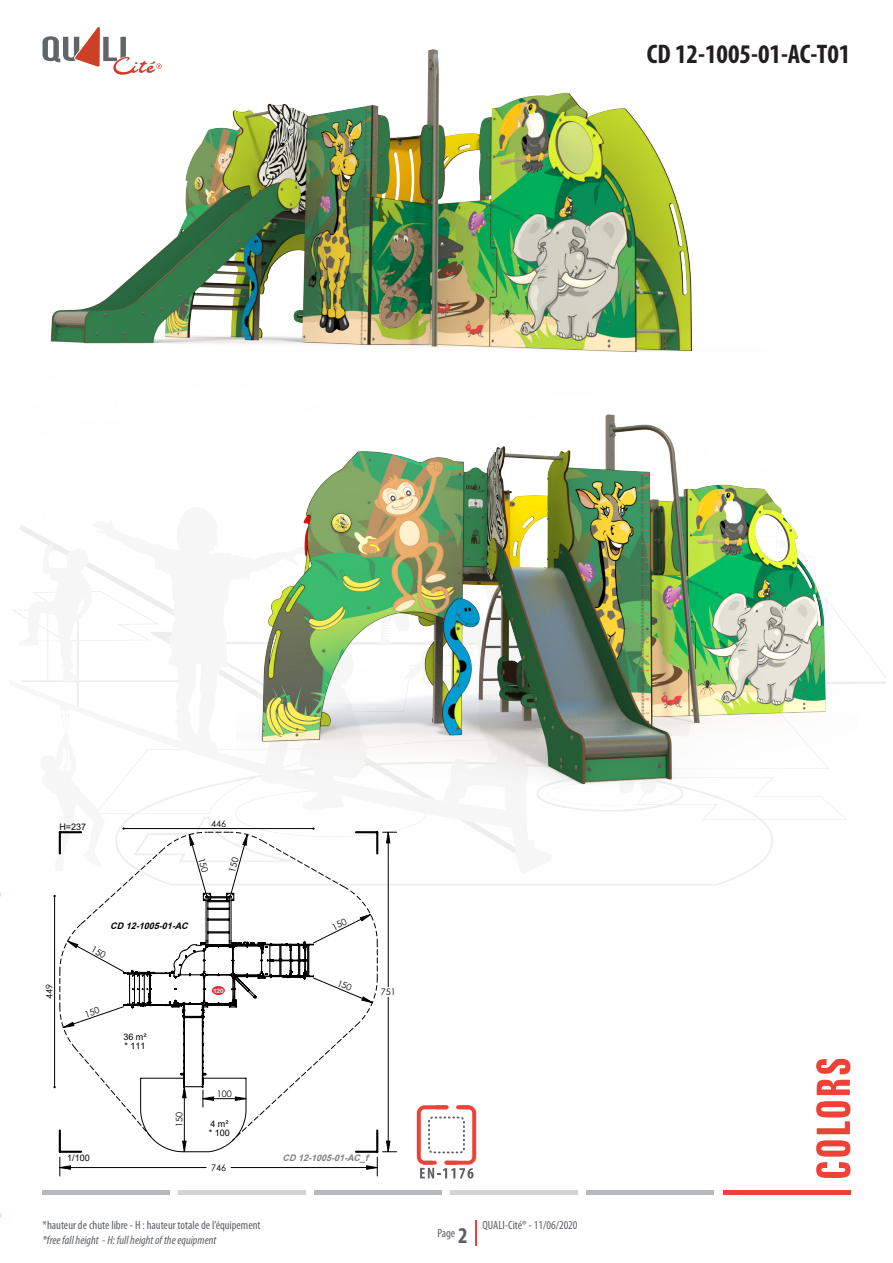
<style>
.page{position:relative;width:893px;height:1263px;background:#fff}
.page>*{position:absolute;margin:0;border:0;box-sizing:border-box;transform-origin:0 0}
.t1{font:700 condensed 27px "Myriad Pro";color:#231f20}
.t2{font:condensed 12px "Myriad Pro";color:#5b6064}
.t3{font:italic condensed 12px "Myriad Pro";color:#5b6064}
.t4{font:9px/9px "Arial";color:#000}
.t5{font:9px "Century Gothic";color:#000}
.t6{font:italic 700 9px "Arial";color:#808080}
.t7{font:italic 700 9px "Arial";color:#000}
.t8{font:6px "Arial Rounded MT Bold";color:#fff}
.s1{font-weight:700;font-size:22.5px}
</style>
<div class="page">
<hr style="left:43px;top:1191px;width:127px;height:4px;background:#b7babd">
<hr style="left:179px;top:1191px;width:127px;height:4px;background:#d3d4d6">
<hr style="left:451px;top:1191px;width:127px;height:4px;background:#d3d4d6">
<hr style="left:315px;top:1191px;width:127px;height:4px;background:#b7babd">
<hr style="left:587px;top:1191px;width:127px;height:4px;background:#b7babd">
<svg style="left:816px;top:1059px;width:34px;height:119px"></svg>
<hr style="left:723px;top:1191px;width:127px;height:4px;background:#ee4237">
<svg style="left:475px;top:1220px;width:1px;height:26px"></svg>
<img style="left:236px;top:494px;width:622px;height:370px">
<img style="left:19px;top:27px;width:749px;height:567px">
<svg style="left:417px;top:1105px;width:59px;height:73px"></svg>
<svg style="left:456px;top:1105px;width:14px;height:4px"></svg>
<svg style="left:434px;top:1105px;width:15px;height:4px"></svg>
<svg style="left:444px;top:1161px;width:14px;height:4px"></svg>
<svg style="left:423px;top:1161px;width:14px;height:4px"></svg>
<svg style="left:53px;top:827px;width:344px;height:349px"></svg>
<p class="t1" style="left:647px;top:37px;width:205px">CD 12-1005-01-AC-T01</p>
<p class="t4" style="left:59px;top:822px;width:28px">H=237</p>
<p class="t5" style="left:211px;top:817px;width:16px">446</p>
<p class="t7" style="left:110px;top:919px;width:82px">CD 12-1005-01-AC</p>
<p class="t5" style="left:43px;top:999px;width:16px;rotate:-90deg">449</p>
<p class="t4" style="left:67px;top:1154px;width:24px">1/100</p>
<p class="t4" style="left:123px;top:1033px;width:25px">36 m² * 111</p>
<p class="t8" style="left:213px;top:987px;width:12px">120</p>
<p class="t5" style="left:173px;top:1127px;width:16px;rotate:-90deg">150</p>
<p class="t5" style="left:217px;top:1087px;width:16px">100</p>
<p class="t4" style="left:209px;top:1119px;width:22px">4 m² * 100</p>
<p class="t5" style="left:211px;top:1161px;width:16px">746</p>
<p class="t5" style="left:381px;top:986px;width:16px">751</p>
<p class="t6" style="left:283px;top:1152px;width:90px">CD 12-1005-01-AC_f</p>
<p class="t2" style="left:43px;top:1218px;width:220px">*hauteur de chute libre - H : hauteur totale de l’équipement</p>
<p class="t3" style="left:43px;top:1233px;width:175px">*free fall height - H: full height of the equipment</p>
<p class="t2" style="left:437px;top:1226px;width:32px">Page <span class="s1">2</span></p>
<p class="t2" style="left:482px;top:1218px;width:97px">QUALI-Cité® - 11/06/2020</p>
</div>
